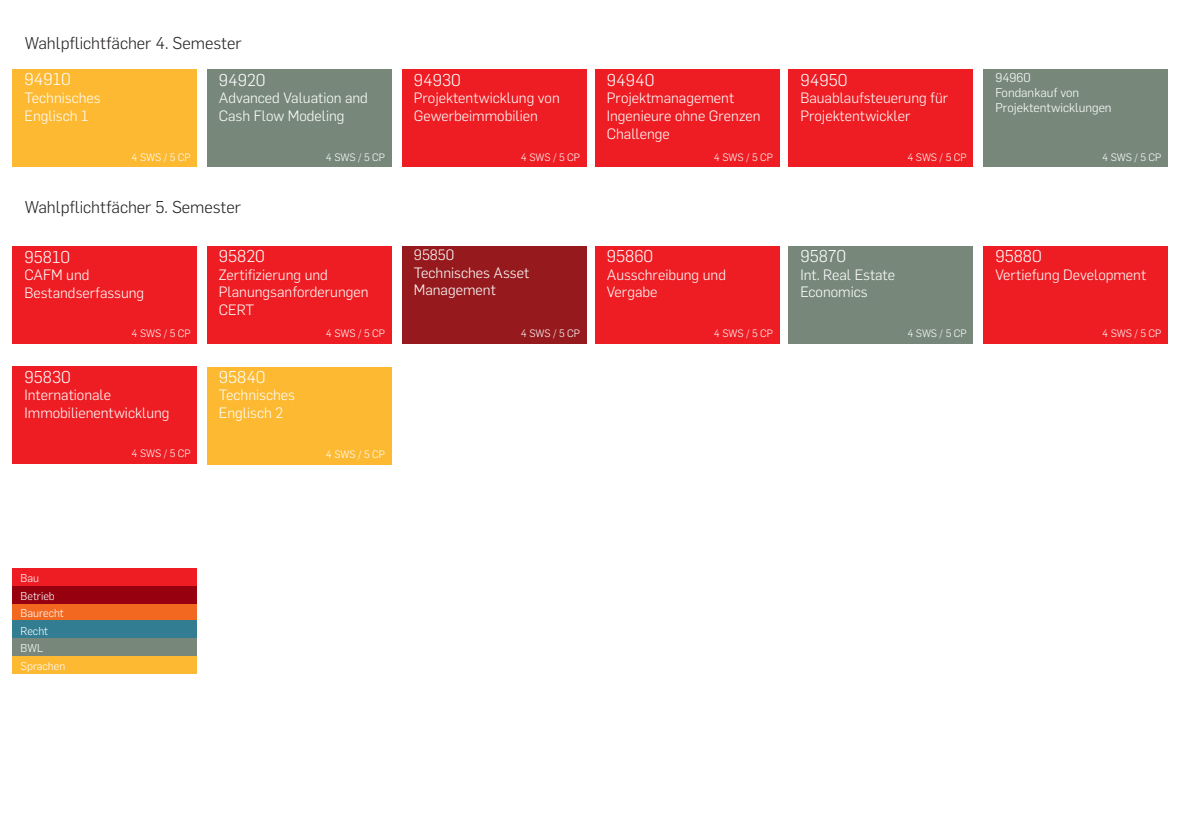
<style>
.page{position:relative;width:1180px;height:835px;background:#fff}
.page>*{position:absolute;margin:0;border:0;box-sizing:border-box;transform-origin:0 0}
.t1{font:300 16.8px "Flama";color:#fff}
.t2{font:300 16.8px "Flama";color:#231f20}
.t3{font:300 14.7px "Flama";color:#fff}
.t4{font:300 12.6px/15.1px "Flama";color:#fff}
.t5{font:300 11.2px "Flama";color:#fff}
.t6{font:300 10.5px "Flama";letter-spacing:-.01em;color:#fff}
</style>
<div class="page">
<div style="left:595px;top:70px;width:184px;height:97px;background:#ee1d23"></div>
<div style="left:13px;top:602px;width:184px;height:18px;background:#f36821"></div>
<div style="left:13px;top:585px;width:184px;height:18px;background:#96000f"></div>
<div style="left:13px;top:620px;width:184px;height:18px;background:#327d91"></div>
<div style="left:13px;top:638px;width:184px;height:18px;background:#77887b"></div>
<div style="left:13px;top:567px;width:184px;height:18px;background:#ee1d23"></div>
<div style="left:13px;top:69px;width:184px;height:98px;background:#fdb931"></div>
<div style="left:207px;top:70px;width:184px;height:97px;background:#77887b"></div>
<div style="left:402px;top:70px;width:184px;height:97px;background:#ee1d23"></div>
<div style="left:788px;top:70px;width:184px;height:97px;background:#ee1d23"></div>
<div style="left:983px;top:70px;width:184px;height:97px;background:#77887b"></div>
<div style="left:595px;top:246px;width:184px;height:97px;background:#ee1d23"></div>
<div style="left:13px;top:246px;width:184px;height:98px;background:#ee1d23"></div>
<div style="left:207px;top:246px;width:184px;height:97px;background:#ee1d23"></div>
<div style="left:402px;top:246px;width:184px;height:97px;background:#961a1d"></div>
<div style="left:788px;top:246px;width:184px;height:97px;background:#77887b"></div>
<div style="left:983px;top:246px;width:184px;height:97px;background:#ee1d23"></div>
<div style="left:13px;top:366px;width:184px;height:98px;background:#ee1d23"></div>
<div style="left:207px;top:367px;width:184px;height:97px;background:#fdb931"></div>
<div style="left:13px;top:655px;width:184px;height:18px;background:#fdb931"></div>
<p class="t2" style="left:25px;top:32px;width:218px">Wahlpflichtfächer 4. Semester</p>
<p class="t1" style="left:25px;top:68px;width:48px">94910</p>
<p class="t3" style="left:25px;top:88px;width:78px">Technisches</p>
<p class="t3" style="left:25px;top:106px;width:65px">Englisch 1</p>
<p class="t1" style="left:219px;top:68px;width:48px">94920</p>
<p class="t3" style="left:219px;top:88px;width:151px">Advanced Valuation and</p>
<p class="t3" style="left:219px;top:106px;width:127px">Cash Flow Modeling</p>
<p class="t1" style="left:414px;top:68px;width:49px">94930</p>
<p class="t3" style="left:414px;top:88px;width:147px">Projektentwicklung von</p>
<p class="t3" style="left:414px;top:106px;width:126px">Gewerbeimmobilien</p>
<p class="t1" style="left:607px;top:68px;width:49px">94940</p>
<p class="t3" style="left:607px;top:88px;width:129px">Projektmanagement</p>
<p class="t3" style="left:607px;top:106px;width:155px">Ingenieure ohne Grenzen</p>
<p class="t3" style="left:607px;top:124px;width:65px">Challenge</p>
<p class="t6" style="left:132px;top:150px;width:61px">4 SWS / 5 CP</p>
<p class="t6" style="left:326px;top:150px;width:61px">4 SWS / 5 CP</p>
<p class="t6" style="left:521px;top:150px;width:61px">4 SWS / 5 CP</p>
<p class="t6" style="left:714px;top:150px;width:61px">4 SWS / 5 CP</p>
<p class="t2" style="left:25px;top:195px;width:218px">Wahlpflichtfächer 5. Semester</p>
<p class="t1" style="left:25px;top:245px;width:47px">95810</p>
<p class="t3" style="left:25px;top:265px;width:67px">CAFM und</p>
<p class="t3" style="left:25px;top:282px;width:121px">Bestandserfassung</p>
<p class="t1" style="left:219px;top:245px;width:47px">95820</p>
<p class="t3" style="left:219px;top:264px;width:111px">Zertifizierung und</p>
<p class="t3" style="left:219px;top:282px;width:151px">Planungsanforderungen</p>
<p class="t3" style="left:219px;top:300px;width:37px">CERT</p>
<p class="t3" style="left:414px;top:245px;width:42px">95850</p>
<p class="t3" style="left:414px;top:262px;width:117px">Technisches Asset</p>
<p class="t3" style="left:414px;top:280px;width:84px">Management</p>
<p class="t1" style="left:607px;top:245px;width:48px">95860</p>
<p class="t3" style="left:607px;top:264px;width:121px">Ausschreibung und</p>
<p class="t3" style="left:607px;top:282px;width:52px">Vergabe</p>
<p class="t6" style="left:132px;top:326px;width:61px">4 SWS / 5 CP</p>
<p class="t6" style="left:326px;top:326px;width:61px">4 SWS / 5 CP</p>
<p class="t6" style="left:521px;top:326px;width:61px">4 SWS / 5 CP</p>
<p class="t6" style="left:714px;top:326px;width:61px">4 SWS / 5 CP</p>
<p class="t1" style="left:25px;top:365px;width:48px">95830</p>
<p class="t3" style="left:25px;top:385px;width:88px">Internationale</p>
<p class="t3" style="left:25px;top:402px;width:147px">Immobilienentwicklung</p>
<p class="t1" style="left:219px;top:365px;width:48px">95840</p>
<p class="t3" style="left:219px;top:385px;width:78px">Technisches</p>
<p class="t3" style="left:219px;top:403px;width:66px">Englisch 2</p>
<p class="t6" style="left:132px;top:446px;width:61px">4 SWS / 5 CP</p>
<p class="t6" style="left:326px;top:447px;width:61px">4 SWS / 5 CP</p>
<p class="t1" style="left:800px;top:68px;width:49px">94950</p>
<p class="t3" style="left:800px;top:88px;width:149px">Bauablaufsteuerung für</p>
<p class="t3" style="left:800px;top:106px;width:111px">Projektentwickler</p>
<p class="t6" style="left:907px;top:150px;width:61px">4 SWS / 5 CP</p>
<p class="t1" style="left:800px;top:245px;width:47px">95870</p>
<p class="t3" style="left:800px;top:264px;width:96px">Int. Real Estate</p>
<p class="t3" style="left:800px;top:282px;width:69px">Economics</p>
<p class="t6" style="left:907px;top:326px;width:61px">4 SWS / 5 CP</p>
<p class="t4" style="left:995px;top:69px;width:85px">94960<br>Fondankauf von</p>
<p class="t4" style="left:995px;top:99px;width:118px">Projektentwicklungen</p>
<p class="t6" style="left:1102px;top:150px;width:61px">4 SWS / 5 CP</p>
<p class="t1" style="left:995px;top:245px;width:48px">95880</p>
<p class="t3" style="left:995px;top:264px;width:152px">Vertiefung Development</p>
<p class="t6" style="left:1102px;top:326px;width:61px">4 SWS / 5 CP</p>
<p class="t5" style="left:21px;top:570px;width:20px">Bau</p>
<p class="t5" style="left:21px;top:588px;width:36px">Betrieb</p>
<p class="t5" style="left:21px;top:623px;width:29px">Recht</p>
<p class="t5" style="left:21px;top:640px;width:24px">BWL</p>
<p class="t5" style="left:21px;top:605px;width:45px">Baurecht</p>
<p class="t5" style="left:21px;top:658px;width:46px">Sprachen</p>
</div>
